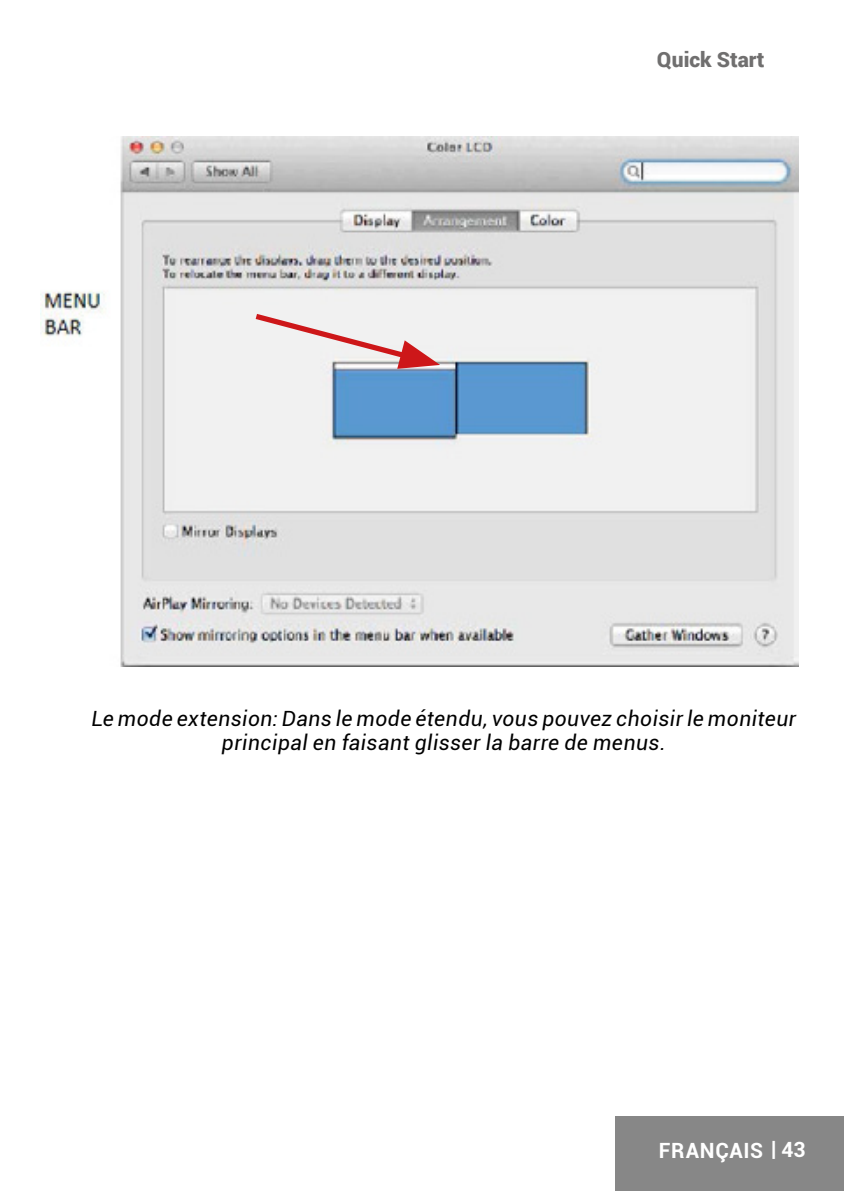
<style>
.page{position:relative;width:844px;height:1191px;background:#fff}
.page>*{position:absolute;margin:0;border:0;box-sizing:border-box;transform-origin:0 0}
.t1{font:italic 21px/23.1px "Roboto";letter-spacing:.025em;color:#000;text-align:center}
.t2{font:700 21px "Roboto";letter-spacing:.03em;color:#fff}
.t3{font:900 21px "Roboto";color:#706f6f}
</style>
<div class="page">
<div style="left:615px;top:1116px;width:228px;height:75px;background:#878787"></div>
<img style="left:41px;top:136px;width:757px;height:530px">
<svg style="left:250px;top:310px;width:190px;height:59px"></svg>
<p class="t3" style="left:656px;top:45px;width:109px">Quick Start</p>
<p class="t1" style="left:91px;top:706px;width:706px">Le mode extension: Dans le mode étendu, vous pouvez choisir le moniteur principal en faisant glisser la barre de menus.</p>
<p class="t2" style="left:658px;top:1135px;width:148px">FRANÇAIS | 43</p>
</div>
